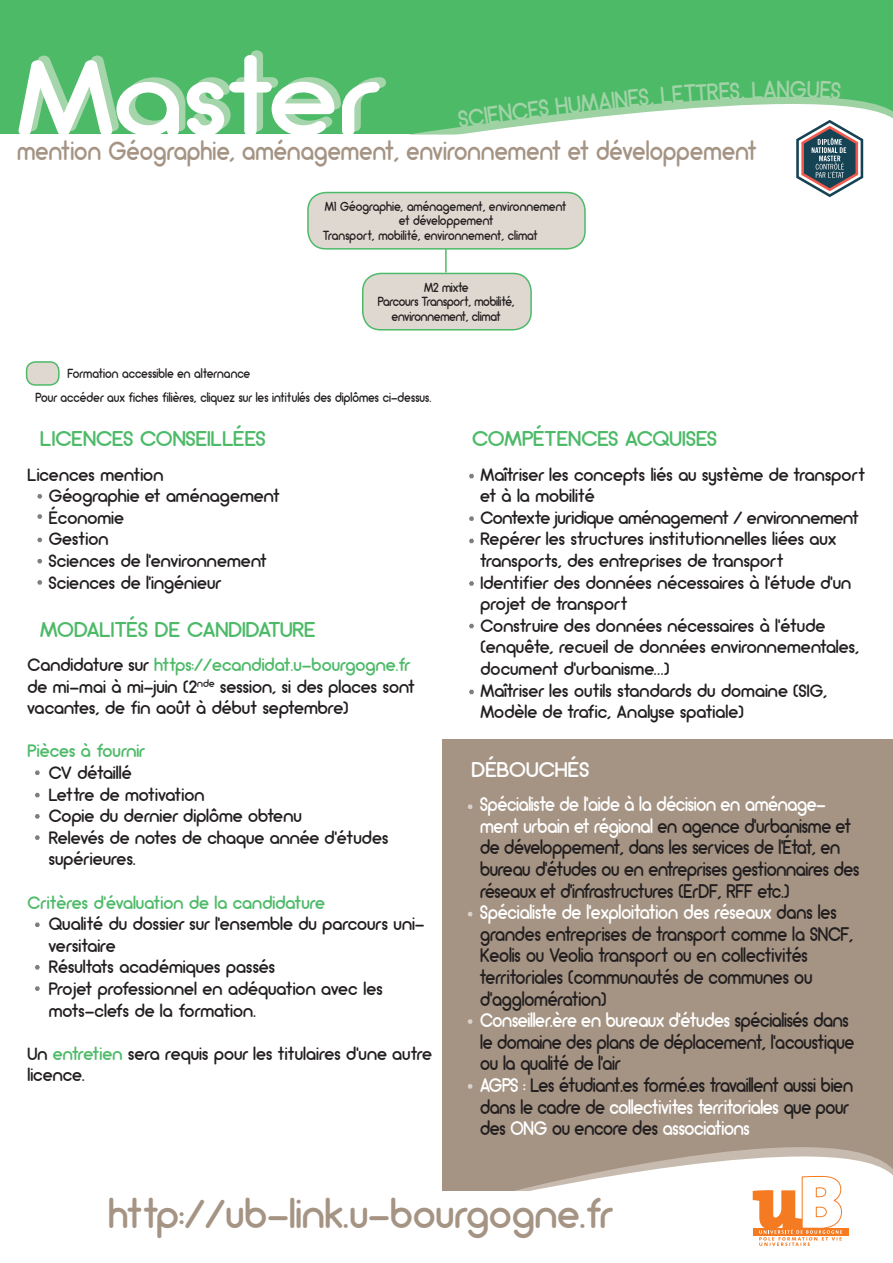
<style>
.page{position:relative;width:893px;height:1263px;background:#fff}
.page>*{position:absolute;margin:0;border:0;box-sizing:border-box;transform-origin:0 0}
.t1{font:108px "Arciform";letter-spacing:.01em;color:#fff;scale:1.16 1}
.Témoignage{font:40.5px "Arciform";color:#a59484}
.Mention{font:26.4px "Arciform";letter-spacing:.005em;color:#a59484;scale:.91 1}
.Mention-2{font:24.75px "Arciform";color:#a1d3a6;scale:.91 1}
.Tiitre_paragraphe{font:21.45px "Arciform";color:#4dba68;scale:1.05 1}
.Tiitre_paragraphe-2{font:21.45px "Arciform";color:#fff;scale:1.05 1}
.Mention-3{font:19.8px/21.6px "Arciform";letter-spacing:-.01em;color:#231f20;scale:.91 1}
.Paragraphe{font:18px/21.6px "Arciform";letter-spacing:.005em;color:#231f20}
.Paragraphe-2{font:18px "Arciform";color:#4dba68}
.Paragraphe-3{font:18px "Arciform";letter-spacing:-.015em;color:#231f20}
.Mention-4{font:13.2px "Arciform";letter-spacing:.005em;color:#231f20;scale:.91 1}
.Mention-5{font:13.2px/14.4px "Arciform";letter-spacing:-.015em;color:#231f20;text-align:center;scale:.91 1}
.s1{color:#4dba68}
.s2{color:#fff}
</style>
<div class="page">
<div style="left:443px;top:740px;width:450px;height:451px;background:#a59484"></div>
<div style="left:308px;top:193px;width:277px;height:56px;background:#dfd8d0;border-radius:18px"></div>
<div style="left:307px;top:192px;width:279px;height:58px;border:2px solid #4dba68;border-radius:18px"></div>
<div style="left:363px;top:273px;width:168px;height:57px;background:#dfd8d0;border-radius:18px"></div>
<div style="left:362px;top:273px;width:170px;height:57px;border:2px solid #4dba68;border-radius:18px"></div>
<hr style="left:445px;top:249px;width:2px;height:23px;background:#4dba68">
<div style="left:27px;top:362px;width:32px;height:23px;background:#dfd8d0;border-radius:9px"></div>
<div style="left:26px;top:361px;width:34px;height:25px;border:2px solid #4dba68;border-radius:9px"></div>
<div style="left:0;top:0;width:893px;height:134px;background:#4dba68"></div>
<svg style="left:515px;top:1147px;width:378px;height:99px"></svg>
<svg style="left:37px;top:494px;width:5px;height:5px"></svg>
<svg style="left:468px;top:804px;width:5px;height:5px"></svg>
<svg style="left:468px;top:1084px;width:5px;height:4px"></svg>
<svg style="left:468px;top:912px;width:5px;height:4px"></svg>
<svg style="left:468px;top:1019px;width:5px;height:5px"></svg>
<svg style="left:469px;top:474px;width:5px;height:4px"></svg>
<svg style="left:469px;top:516px;width:5px;height:5px"></svg>
<svg style="left:469px;top:539px;width:5px;height:4px"></svg>
<svg style="left:469px;top:581px;width:5px;height:5px"></svg>
<svg style="left:469px;top:624px;width:5px;height:4px"></svg>
<svg style="left:469px;top:690px;width:5px;height:4px"></svg>
<svg style="left:37px;top:514px;width:5px;height:5px"></svg>
<svg style="left:37px;top:538px;width:5px;height:4px"></svg>
<svg style="left:37px;top:559px;width:5px;height:4px"></svg>
<svg style="left:37px;top:580px;width:5px;height:5px"></svg>
<svg style="left:35px;top:770px;width:5px;height:5px"></svg>
<svg style="left:35px;top:793px;width:5px;height:4px"></svg>
<svg style="left:35px;top:814px;width:5px;height:5px"></svg>
<svg style="left:35px;top:835px;width:5px;height:5px"></svg>
<svg style="left:35px;top:922px;width:5px;height:5px"></svg>
<svg style="left:35px;top:965px;width:5px;height:4px"></svg>
<svg style="left:35px;top:986px;width:5px;height:5px"></svg>
<svg style="left:408px;top:96px;width:485px;height:101px"></svg>
<p class="t1" style="left:17px;top:30px;width:310px">Master</p>
<p class="Mention-2" style="left:456px;top:104px;width:46px;rotate:-8deg">SCIE</p>
<p class="Mention-2" style="left:497px;top:98px;width:78px;rotate:-7deg">NCES H</p>
<p class="Mention-2" style="left:567px;top:90px;width:67px;rotate:-6deg">UMAIN</p>
<p class="Mention-2" style="left:627px;top:83px;width:63px;rotate:-5deg">ES, LE</p>
<p class="Mention" style="left:17px;top:134px;width:814px">mention Géographie, aménagement, environnement et développement</p>
<p class="Mention-4" style="left:67px;top:365px;width:202px">Formation accessible en alternance</p>
<p class="Mention-4" style="left:325px;top:198px;width:267px">M1 Géographie, aménagement, environnement</p>
<p class="Mention-4" style="left:399px;top:212px;width:105px">et développement</p>
<p class="Mention-4" style="left:323px;top:227px;width:237px">Transport, mobilité, environnement, climat</p>
<p class="Mention-4" style="left:424px;top:279px;width:50px">M2 mixte</p>
<p class="Mention-5" style="left:378px;top:294px;width:152px">Parcours Transport, mobilité, environnement, climat</p>
<p class="Mention-4" style="left:36px;top:389px;width:436px">Pour accéder aux fiches filières, cliquez sur les intitulés des diplômes ci-dessus.</p>
<p class="Tiitre_paragraphe" style="left:40px;top:425px;width:216px">LICENCES CONSEILLÉES</p>
<p class="Paragraphe" style="left:28px;top:463px;width:137px">Licences mention</p>
<p class="Paragraphe" style="left:49px;top:485px;width:232px">Géographie et aménagement</p>
<p class="Paragraphe" style="left:49px;top:506px;width:77px">Économie</p>
<p class="Paragraphe" style="left:49px;top:528px;width:61px">Gestion</p>
<p class="Paragraphe" style="left:49px;top:550px;width:219px">Sciences de l’environnement</p>
<p class="Paragraphe" style="left:49px;top:571px;width:173px">Sciences de l’ingénieur</p>
<p class="Tiitre_paragraphe" style="left:40px;top:616px;width:264px">MODALITÉS DE CANDIDATURE</p>
<p class="Paragraphe" style="left:28px;top:654px;width:389px">Candidature sur <span class="s1">https://ecandidat.u-bourgogne.fr </span>de mi-mai à mi-juin (2<sup>nde</sup> session, si des places sont vacantes, de fin août à début septembre)</p>
<p class="Paragraphe-2" style="left:28px;top:740px;width:118px">Pièces à fournir</p>
<p class="Paragraphe" style="left:49px;top:762px;width:84px">CV détaillé</p>
<p class="Paragraphe" style="left:49px;top:783px;width:157px">Lettre de motivation</p>
<p class="Paragraphe" style="left:49px;top:805px;width:254px">Copie du dernier diplôme obtenu</p>
<p class="Paragraphe" style="left:49px;top:826px;width:341px">Relevés de notes de chaque année d’études supérieures.</p>
<p class="Paragraphe-2" style="left:28px;top:891px;width:299px">Critères d’évaluation de la candidature</p>
<p class="Paragraphe" style="left:49px;top:913px;width:377px">Qualité du dossier sur l’ensemble du parcours uni&shy;versitaire</p>
<p class="Paragraphe" style="left:49px;top:956px;width:228px">Résultats académiques passés</p>
<p class="Paragraphe" style="left:49px;top:978px;width:335px">Projet professionnel en adéquation avec les mots-clefs de la formation.</p>
<p class="Paragraphe" style="left:28px;top:1042px;width:406px">Un <span class="s1">entretien</span> sera requis pour les titulaires d’une autre licence.</p>
<p class="Tiitre_paragraphe" style="left:472px;top:425px;width:235px">COMPÉTENCES ACQUISES</p>
<p class="Paragraphe" style="left:480px;top:463px;width:386px">Maîtriser les concepts liés au système de transport et à la mobilité</p>
<p class="Paragraphe-3" style="left:480px;top:506px;width:379px">Contexte juridique aménagement / environnement</p>
<p class="Paragraphe" style="left:480px;top:528px;width:357px">Repérer les structures institutionnelles liées aux transports, des entreprises de transport</p>
<p class="Paragraphe" style="left:480px;top:571px;width:372px">Identifier des données nécessaires à l’étude d’un projet de transport</p>
<p class="Paragraphe" style="left:480px;top:614px;width:380px">Construire des données nécessaires à l’étude (enquête, recueil de données environnementales, document d’urbanisme…)</p>
<p class="Paragraphe" style="left:480px;top:679px;width:348px">Maîtriser les outils standards du domaine (SIG,<br>Modèle de trafic, Analyse spatiale)</p>
<p class="Tiitre_paragraphe-2" style="left:472px;top:756px;width:113px">DÉBOUCHÉS</p>
<p class="Mention-3" style="left:480px;top:793px;width:418px"><span class="s2">Spécialiste de l’aide à la décision en aménage&shy;ment urbain et régional</span> en agence d’urbanisme et de développement, dans les services de l’État, en bureau d’études ou en entreprises gestionnaires des réseaux et d’infrastructures (ErDF, RFF etc.)</p>
<p class="Mention-3" style="left:480px;top:901px;width:412px"><span class="s2">Spécialiste de l’exploitation des réseaux</span> dans les grandes entreprises de transport comme la SNCF, Keolis ou Veolia transport ou en collectivités territoriales (communautés de communes ou d’agglomération)</p>
<p class="Mention-3" style="left:480px;top:1009px;width:412px"><span class="s2">Conseiller.ère en bureaux d’études</span> spécialisés dans le domaine des plans de déplacement, l’acoustique ou la qualité de l’air</p>
<p class="Mention-3" style="left:480px;top:1074px;width:411px"><span class="s2">AGPS :</span> Les étudiant.es formé.es travaillent aussi bien dans le cadre de <span class="s2">collectivites territoriales</span> que pour des <span class="s2">ONG</span> ou encore des <span class="s2">associations</span></p>
<p class="Témoignage" style="left:108px;top:1188px;width:505px">http://ub-link.u-bourgogne.fr</p>
</div>
